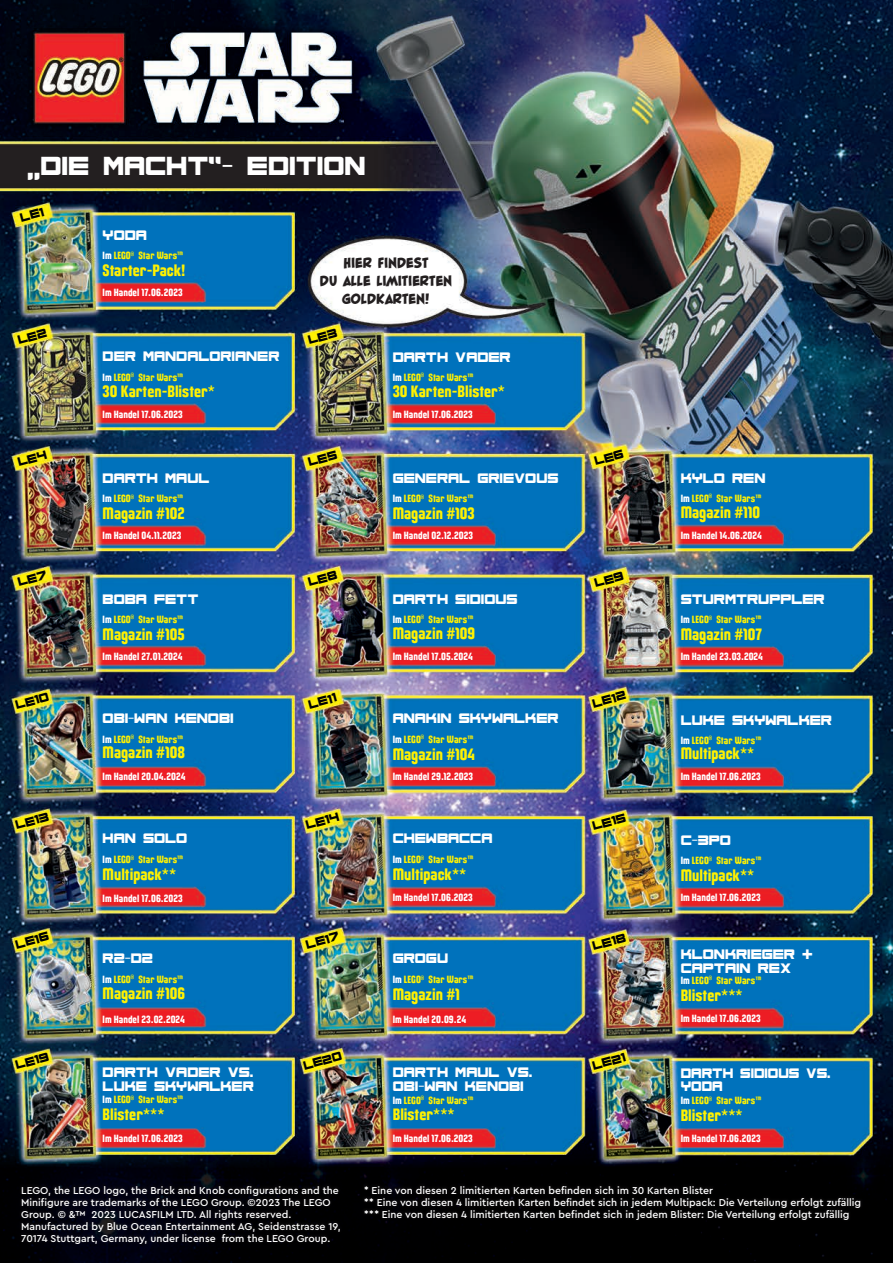
<style>
.page{position:relative;width:893px;height:1263px;background:#fff}
.page>*{position:absolute;margin:0;border:0;box-sizing:border-box;transform-origin:0 0}
.t1{font:27.3px "Jupiter Squadron";color:#fff}
.t2{font:800 19.5px/18px "Blambot FX Pro BB";color:#231f20;text-align:center}
.t3{font:16.65px "Maqui Hv";color:#fff101}
.t4{font:14.4px/13.6px "Jupiter Squadron";color:#fff}
.t5{font:14.4px/13.6px "Jupiter Squadron";color:#fff;scale:.95 1}
.t6{font:12.75px "Jupiter Squadron";color:#010203}
.t7{font:500 10.5px/12px "Cera Pro";color:#fff}
.t8{font:10.5px "Maqui Hv";color:#fff}
.t9{font:10.5px "Maqui Hv";color:#fff101}
.s1{color:#fff}
</style>
<div class="page">
<img style="left:0;top:0;width:893px;height:1263px">
<div style="left:18px;top:1182px;width:325px;height:65px;background:#04040b"></div>
<div style="left:361px;top:1182px;width:503px;height:40px;background:#040404"></div>
<svg style="left:20px;top:208px;width:25px;height:14px"></svg>
<svg style="left:17px;top:329px;width:30px;height:15px"></svg>
<svg style="left:17px;top:451px;width:30px;height:15px"></svg>
<svg style="left:17px;top:570px;width:30px;height:16px"></svg>
<svg style="left:308px;top:329px;width:29px;height:15px"></svg>
<svg style="left:308px;top:451px;width:29px;height:15px"></svg>
<svg style="left:308px;top:570px;width:29px;height:16px"></svg>
<svg style="left:594px;top:449px;width:30px;height:16px"></svg>
<svg style="left:594px;top:571px;width:30px;height:16px"></svg>
<svg style="left:28px;top:172px;width:12px;height:7px"></svg>
<h1 class="t1" style="left:41px;top:150px;width:327px">DIE MACHT“- EDITION</h1>
<h3 class="t4" style="left:103px;top:228px;width:46px">YODA</h3>
<p class="t9" style="left:103px;top:249px;width:82px"><span class="s1">Im</span> LEGO<sup>®</sup> Star Wars™</p>
<h3 class="t3" style="left:103px;top:260px;width:84px">Starter-Pack!</h3>
<p class="t8" style="left:103px;top:286px;width:81px">Im Handel 17.06.2023</p>
<h2 class="t2" style="left:320px;top:253px;width:134px">HIER FINDEST<br>DU ALLE LIMITIERTEN<br>GOLDKARTEN!</h2>
<h3 class="t4" style="left:103px;top:349px;width:178px">DER MANDALORIANER</h3>
<h3 class="t4" style="left:393px;top:350px;width:119px">DARTH VADER</h3>
<p class="t9" style="left:103px;top:371px;width:82px"><span class="s1">Im</span> LEGO<sup>®</sup> Star Wars™</p>
<h3 class="t3" style="left:103px;top:381px;width:114px">30 Karten-Blister*</h3>
<p class="t9" style="left:393px;top:371px;width:82px"><span class="s1">Im</span> LEGO<sup>®</sup> Star Wars™</p>
<h3 class="t3" style="left:393px;top:382px;width:114px">30 Karten-Blister*</h3>
<p class="t8" style="left:103px;top:408px;width:81px">Im Handel 17.06.2023</p>
<p class="t8" style="left:393px;top:408px;width:81px">Im Handel 17.06.2023</p>
<h3 class="t4" style="left:103px;top:471px;width:108px">DARTH MAUL</h3>
<h3 class="t4" style="left:393px;top:471px;width:167px">GENERAL GRIEVOUS</h3>
<h3 class="t4" style="left:681px;top:471px;width:86px">KYLO REN</h3>
<p class="t9" style="left:103px;top:492px;width:82px"><span class="s1">Im</span> LEGO<sup>®</sup> Star Wars™</p>
<h3 class="t3" style="left:103px;top:503px;width:84px">Magazin #102</h3>
<p class="t9" style="left:393px;top:492px;width:82px"><span class="s1">Im</span> LEGO<sup>®</sup> Star Wars™</p>
<h3 class="t3" style="left:393px;top:503px;width:84px">Magazin #103</h3>
<p class="t9" style="left:681px;top:492px;width:82px"><span class="s1">Im</span> LEGO<sup>®</sup> Star Wars™</p>
<h3 class="t3" style="left:681px;top:503px;width:81px">Magazin #110</h3>
<p class="t8" style="left:103px;top:529px;width:80px">Im Handel 04.11.2023</p>
<p class="t8" style="left:393px;top:529px;width:82px">Im Handel 02.12.2023</p>
<p class="t8" style="left:681px;top:529px;width:83px">Im Handel 14.06.2024</p>
<h3 class="t4" style="left:103px;top:592px;width:97px">BOBA FETT</h3>
<h3 class="t4" style="left:393px;top:592px;width:126px">DARTH SIDIOUS</h3>
<h3 class="t4" style="left:681px;top:592px;width:146px">STURMTRUPPLER</h3>
<p class="t9" style="left:103px;top:613px;width:82px"><span class="s1">Im</span> LEGO<sup>®</sup> Star Wars™</p>
<h3 class="t3" style="left:103px;top:624px;width:84px">Magazin #105</h3>
<p class="t9" style="left:393px;top:613px;width:82px"><span class="s1">Im</span> LEGO<sup>®</sup> Star Wars™</p>
<h3 class="t3" style="left:393px;top:624px;width:84px">Magazin #109</h3>
<p class="t9" style="left:681px;top:613px;width:82px"><span class="s1">Im</span> LEGO<sup>®</sup> Star Wars™</p>
<h3 class="t3" style="left:681px;top:624px;width:83px">Magazin #107</h3>
<p class="t8" style="left:103px;top:650px;width:81px">Im Handel 27.01.2024</p>
<p class="t8" style="left:393px;top:650px;width:82px">Im Handel 17.05.2024</p>
<p class="t8" style="left:681px;top:650px;width:84px">Im Handel 23.03.2024</p>
<p class="t6" style="left:14px;top:698px;width:36px;rotate:-15deg">LE10</p>
<p class="t6" style="left:307px;top:697px;width:30px;rotate:-15deg">LE11</p>
<p class="t6" style="left:591px;top:696px;width:36px;rotate:-15deg">LE12</p>
<h3 class="t4" style="left:103px;top:711px;width:133px">OBI-WAN KENOBI</h3>
<h3 class="t4" style="left:393px;top:711px;width:167px">ANAKIN SKYWALKER</h3>
<h3 class="t4" style="left:681px;top:712px;width:153px">LUKE SKYWALKER</h3>
<p class="t9" style="left:103px;top:733px;width:82px"><span class="s1">Im</span> LEGO<sup>®</sup> Star Wars™</p>
<h3 class="t3" style="left:103px;top:742px;width:84px">Magazin #108</h3>
<p class="t9" style="left:393px;top:733px;width:82px"><span class="s1">Im</span> LEGO<sup>®</sup> Star Wars™</p>
<h3 class="t3" style="left:393px;top:744px;width:84px">Magazin #104</h3>
<p class="t9" style="left:681px;top:734px;width:82px"><span class="s1">Im</span> LEGO<sup>®</sup> Star Wars™</p>
<h3 class="t3" style="left:681px;top:743px;width:75px">Multipack**</h3>
<p class="t8" style="left:103px;top:770px;width:84px">Im Handel 20.04.2024</p>
<p class="t8" style="left:393px;top:770px;width:82px">Im Handel 29.12.2023</p>
<p class="t8" style="left:681px;top:770px;width:81px">Im Handel 17.06.2023</p>
<p class="t6" style="left:14px;top:818px;width:36px;rotate:-15deg">LE13</p>
<p class="t6" style="left:304px;top:818px;width:36px;rotate:-15deg">LE14</p>
<p class="t6" style="left:591px;top:819px;width:36px;rotate:-15deg">LE15</p>
<h3 class="t4" style="left:103px;top:831px;width:86px">HAN SOLO</h3>
<h3 class="t4" style="left:393px;top:831px;width:101px">CHEWBACCA</h3>
<h3 class="t4" style="left:681px;top:833px;width:52px">C-3PO</h3>
<p class="t9" style="left:103px;top:853px;width:82px"><span class="s1">Im</span> LEGO<sup>®</sup> Star Wars™</p>
<h3 class="t3" style="left:103px;top:864px;width:75px">Multipack**</h3>
<p class="t9" style="left:393px;top:853px;width:82px"><span class="s1">Im</span> LEGO<sup>®</sup> Star Wars™</p>
<h3 class="t3" style="left:393px;top:864px;width:75px">Multipack**</h3>
<p class="t9" style="left:681px;top:854px;width:82px"><span class="s1">Im</span> LEGO<sup>®</sup> Star Wars™</p>
<h3 class="t3" style="left:681px;top:865px;width:75px">Multipack**</h3>
<p class="t8" style="left:103px;top:892px;width:81px">Im Handel 17.06.2023</p>
<p class="t8" style="left:393px;top:891px;width:81px">Im Handel 17.06.2023</p>
<p class="t8" style="left:681px;top:891px;width:81px">Im Handel 17.06.2023</p>
<p class="t6" style="left:14px;top:937px;width:36px;rotate:-15deg">LE16</p>
<h3 class="t4" style="left:103px;top:951px;width:52px">R2-D2</h3>
<p class="t6" style="left:304px;top:937px;width:36px;rotate:-15deg">LE17</p>
<h3 class="t4" style="left:393px;top:951px;width:57px">GROGU</h3>
<p class="t6" style="left:591px;top:939px;width:36px;rotate:-15deg">LE18</p>
<h3 class="t4" style="left:681px;top:947px;width:134px">KLONKRIEGER &amp;<br>CAPTAIN REX</h3>
<p class="t9" style="left:103px;top:973px;width:82px"><span class="s1">Im</span> LEGO<sup>®</sup> Star Wars™</p>
<h3 class="t3" style="left:103px;top:983px;width:84px">Magazin #106</h3>
<p class="t9" style="left:393px;top:973px;width:82px"><span class="s1">Im</span> LEGO<sup>®</sup> Star Wars™</p>
<h3 class="t3" style="left:393px;top:984px;width:69px">Magazin #1</h3>
<p class="t9" style="left:681px;top:974px;width:82px"><span class="s1">Im</span> LEGO<sup>®</sup> Star Wars™</p>
<h3 class="t3" style="left:681px;top:985px;width:63px">Blister***</h3>
<p class="t8" style="left:103px;top:1013px;width:84px">Im Handel 23.02.2024</p>
<p class="t8" style="left:393px;top:1013px;width:75px">Im Handel 20.09.24</p>
<p class="t8" style="left:681px;top:1012px;width:81px">Im Handel 17.06.2023</p>
<p class="t6" style="left:14px;top:1058px;width:36px;rotate:-15deg">LE19</p>
<h3 class="t4" style="left:103px;top:1065px;width:153px">DARTH VADER VS.<br>LUKE SKYWALKER</h3>
<p class="t6" style="left:302px;top:1059px;width:41px;rotate:-15deg">LE20</p>
<h3 class="t4" style="left:393px;top:1065px;width:141px">DARTH MAUL VS.<br>OBI-WAN KENOBI</h3>
<p class="t6" style="left:591px;top:1058px;width:36px;rotate:-15deg">LE21</p>
<h3 class="t5" style="left:681px;top:1065px;width:159px">DARTH SIDIOUS VS.<br>YODA</h3>
<p class="t9" style="left:103px;top:1093px;width:82px"><span class="s1">Im</span> LEGO<sup>®</sup> Star Wars™</p>
<h3 class="t3" style="left:103px;top:1104px;width:63px">Blister***</h3>
<p class="t9" style="left:393px;top:1094px;width:82px"><span class="s1">Im</span> LEGO<sup>®</sup> Star Wars™</p>
<h3 class="t3" style="left:393px;top:1105px;width:63px">Blister***</h3>
<p class="t9" style="left:681px;top:1094px;width:82px"><span class="s1">Im</span> LEGO<sup>®</sup> Star Wars™</p>
<h3 class="t3" style="left:681px;top:1105px;width:63px">Blister***</h3>
<p class="t8" style="left:103px;top:1132px;width:81px">Im Handel 17.06.2023</p>
<p class="t8" style="left:393px;top:1132px;width:81px">Im Handel 17.06.2023</p>
<p class="t8" style="left:681px;top:1132px;width:81px">Im Handel 17.06.2023</p>
<p class="t7" style="left:21px;top:1184px;width:321px">LEGO, the LEGO logo, the Brick and Knob configurations and the Minifigure are trademarks of the LEGO Group. ©2023 The LEGO Group. © &amp;™ 2023 LUCASFILM LTD. All rights reserved.<br>Manufactured by Blue Ocean Entertainment AG, Seidenstrasse 19, 70174 Stuttgart, Germany, under license from the LEGO Group.</p>
<p class="t7" style="left:364px;top:1184px;width:499px">* Eine von diesen 2 limitierten Karten befinden sich im 30 Karten Blister<br>** Eine von diesen 4 limitierten Karten befindet sich in jedem Multipack: Die Verteilung erfolgt zufällig *** Eine von diesen 4 limitierten Karten befindet sich in jedem Blister: Die Verteilung erfolgt zufällig</p>
</div>
